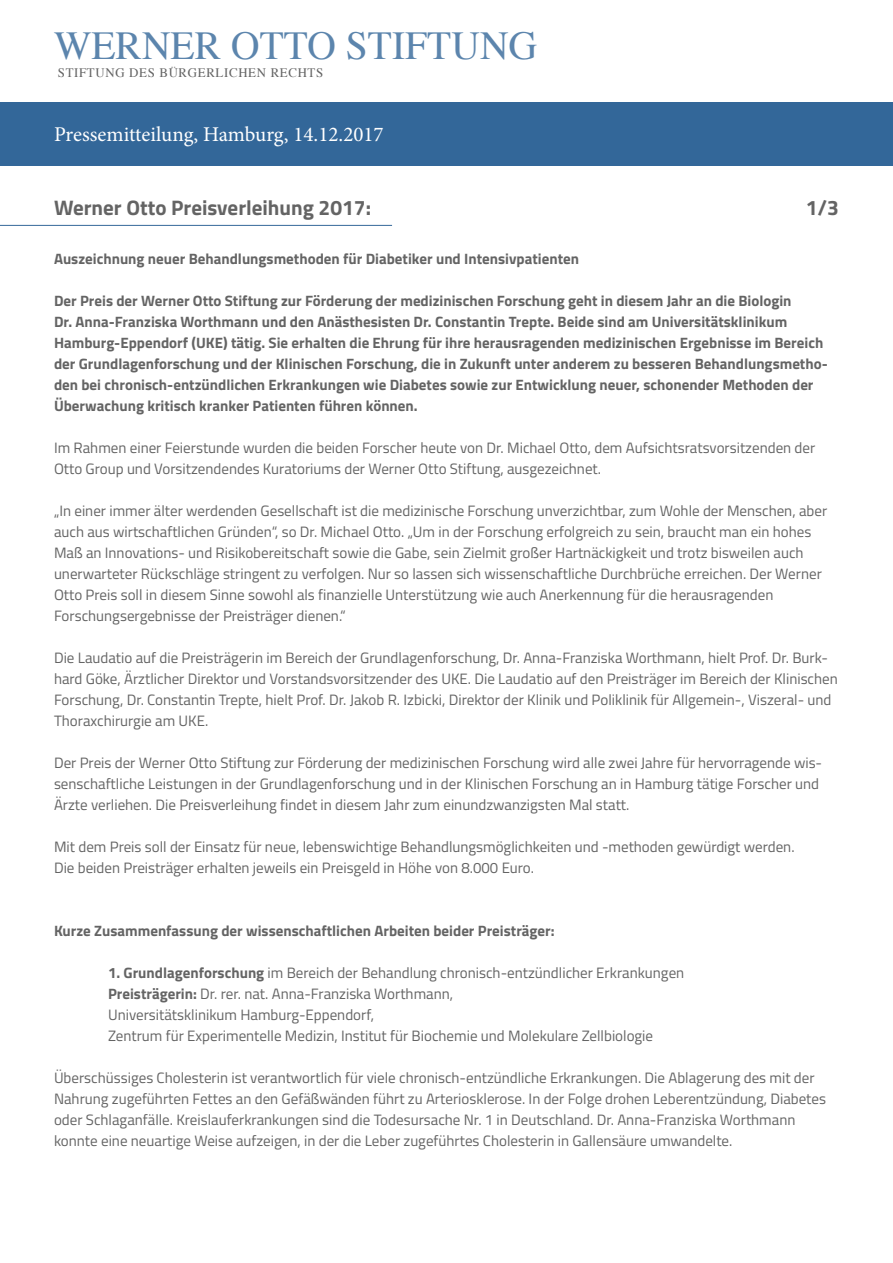
<style>
.page{position:relative;width:893px;height:1263px;background:#fff}
.page>*{position:absolute;margin:0;border:0;box-sizing:border-box;transform-origin:0 0}
.t1{font:39.6px "Times";color:#5c85ad}
.t2{font:21px "Minion Pro";letter-spacing:-.005em;color:#fff}
.t3{font:700 21px "Titillium Web";color:#646464}
.t4{font:15px/21px "Titillium Web";color:#646464}
.t5{font:700 15px/21px "Titillium Web";color:#646464}
.t6{font:12.9px "Times";letter-spacing:.05em;color:#646464}
.s1{font-weight:700}
</style>
<div class="page">
<div style="left:0;top:102px;width:893px;height:64px;background:#336799"></div>
<hr style="left:0;top:225px;width:392px;height:1px;background:#336799">
<h1 class="t1" style="left:54px;top:9px;width:485px">WERNER OTTO STIFTUNG</h1>
<p class="t6" style="left:58px;top:61px;width:267px">STIFTUNG DES BÜRGERLICHEN RECHTS</p>
<h2 class="t2" style="left:54px;top:120px;width:331px">Pressemitteilung, Hamburg, 14.12.2017</h2>
<h2 class="t3" style="left:54px;top:192px;width:319px">Werner Otto Preisverleihung 2017:</h2>
<h2 class="t3" style="left:806px;top:192px;width:35px">1/3</h2>
<p class="t5" style="left:54px;top:247px;width:527px">Auszeichnung neuer Behandlungsmethoden für Diabetiker und Intensivpatienten</p>
<p class="t5" style="left:54px;top:289px;width:775px">Der Preis der Werner Otto Stiftung zur Förderung der medizinischen Forschung geht in diesem Jahr an die Biologin<br>Dr. Anna-Franziska Worthmann und den Anästhesisten Dr. Constantin Trepte. Beide sind am Universitätsklinikum Hamburg-Eppendorf (UKE) tätig. Sie erhalten die Ehrung für ihre herausragenden medizinischen Ergebnisse im Bereich der Grundlagenforschung und der Klinischen Forschung, die in Zukunft unter anderem zu besseren Behandlungsmetho&shy;den bei chronisch-entzündlichen Erkrankungen wie Diabetes sowie zur Entwicklung neuer, schonender Methoden der Überwachung kritisch kranker Patienten führen können.</p>
<p class="t4" style="left:54px;top:436px;width:763px">Im Rahmen einer Feierstunde wurden die beiden Forscher heute von Dr. Michael Otto, dem Aufsichtsratsvorsitzenden der<br>Otto Group und Vorsitzendendes Kuratoriums der Werner Otto Stiftung, ausgezeichnet.</p>
<p class="t4" style="left:54px;top:499px;width:775px">„In einer immer älter werdenden Gesellschaft ist die medizinische Forschung unverzichtbar, zum Wohle der Menschen, aber auch aus wirtschaftlichen Gründen“, so Dr. Michael Otto. „Um in der Forschung erfolgreich zu sein, braucht man ein hohes Maß an Innovations- und Risikobereitschaft sowie die Gabe, sein Zielmit großer Hartnäckigkeit und trotz bisweilen auch unerwarteter Rückschläge stringent zu verfolgen. Nur so lassen sich wissenschaftliche Durchbrüche erreichen. Der Werner Otto Preis soll in diesem Sinne sowohl als finanzielle Unterstützung wie auch Anerkennung für die herausragenden Forschungsergebnisse der Preisträger dienen.“</p>
<p class="t4" style="left:54px;top:646px;width:785px">Die Laudatio auf die Preisträgerin im Bereich der Grundlagenforschung, Dr. Anna-Franziska Worthmann, hielt Prof. Dr. Burk&shy;hard Göke, Ärztlicher Direktor und Vorstandsvorsitzender des UKE. Die Laudatio auf den Preisträger im Bereich der Klinischen Forschung, Dr. Constantin Trepte, hielt Prof. Dr. Jakob R. Izbicki, Direktor der Klinik und Poliklinik für Allgemein-, Viszeral- und Thoraxchirurgie am UKE.</p>
<p class="t4" style="left:54px;top:751px;width:770px">Der Preis der Werner Otto Stiftung zur Förderung der medizinischen Forschung wird alle zwei Jahre für hervorragende wis&shy;senschaftliche Leistungen in der Grundlagenforschung und in der Klinischen Forschung an in Hamburg tätige Forscher und<br>Ärzte verliehen. Die Preisverleihung findet in diesem Jahr zum einundzwanzigsten Mal statt.</p>
<p class="t4" style="left:54px;top:835px;width:742px">Mit dem Preis soll der Einsatz für neue, lebenswichtige Behandlungsmöglichkeiten und -methoden gewürdigt werden.<br>Die beiden Preisträger erhalten jeweils ein Preisgeld in Höhe von 8.000 Euro.</p>
<p class="t5" style="left:54px;top:919px;width:502px">Kurze Zusammenfassung der wissenschaftlichen Arbeiten beider Preisträger:</p>
<p class="t4" style="left:108px;top:961px;width:578px"><span class="s1">1. Grundlagenforschung</span> im Bereich der Behandlung chronisch-entzündlicher Erkrankungen <span class="s1">Preisträgerin:</span> Dr. rer. nat. Anna-Franziska Worthmann,<br>Universitätsklinikum Hamburg-Eppendorf,<br>Zentrum für Experimentelle Medizin, Institut für Biochemie und Molekulare Zellbiologie</p>
<p class="t4" style="left:54px;top:1066px;width:774px">Überschüssiges Cholesterin ist verantwortlich für viele chronisch-entzündliche Erkrankungen. Die Ablagerung des mit der Nahrung zugeführten Fettes an den Gefäßwänden führt zu Arteriosklerose. In der Folge drohen Leberentzündung, Diabetes oder Schlaganfälle. Kreislauferkrankungen sind die Todesursache Nr. 1 in Deutschland. Dr. Anna-Franziska Worthmann konnte eine neuartige Weise aufzeigen, in der die Leber zugeführtes Cholesterin in Gallensäure umwandelte.</p>
</div>
